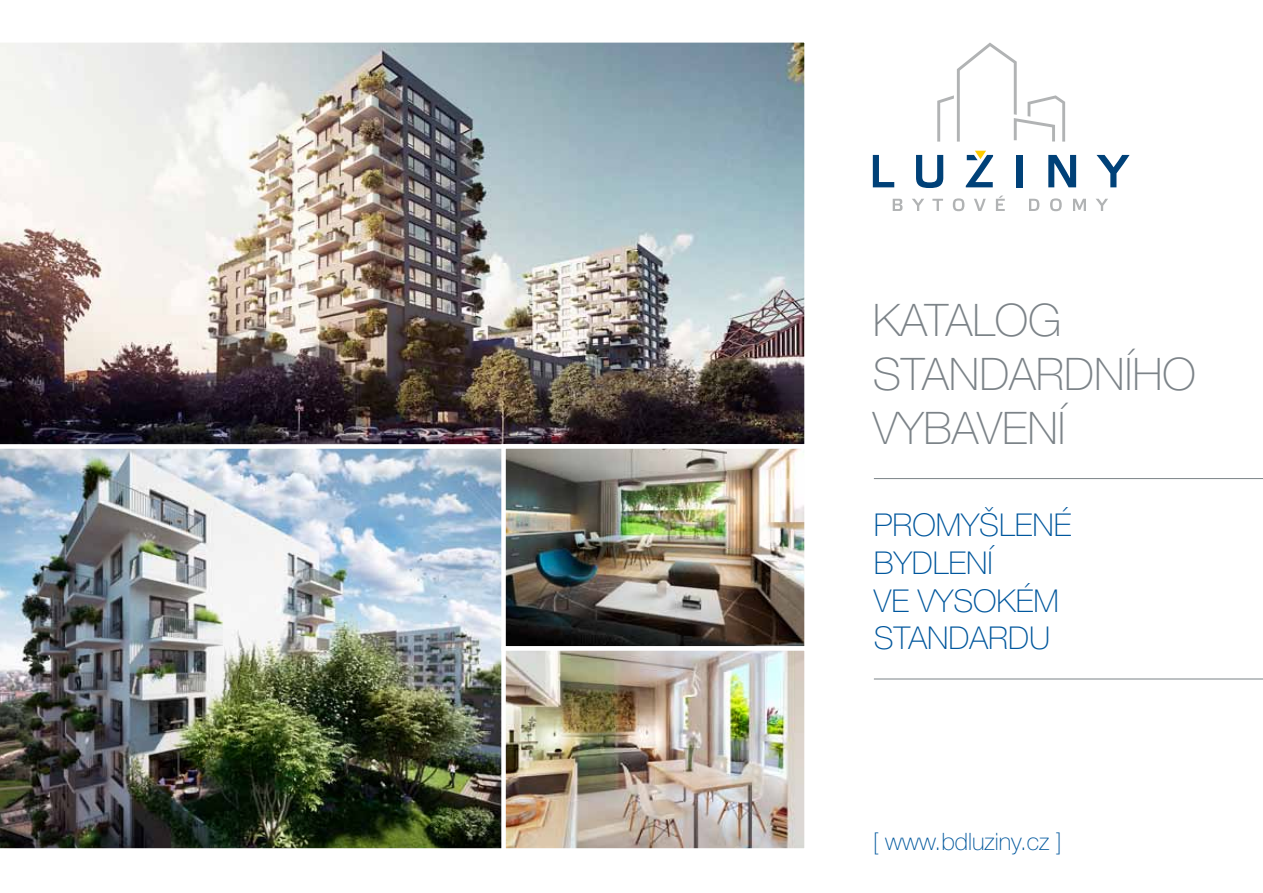
<style>
.page{position:relative;width:1263px;height:893px;background:#fff}
.page>*{position:absolute;margin:0;border:0;box-sizing:border-box;transform-origin:0 0}
.t1{font:100 45px "Helvetica Neue LT Pro";color:#7c8388}
.t2{font:100 31.5px/37.8px "Helvetica Neue LT Pro";color:#00579d}
.t3{font:100 24px "Helvetica Neue LT Pro";color:#00579d}
</style>
<div class="page">
<img style="left:0;top:42px;width:805px;height:402px">
<img style="left:0;top:444px;width:501px;height:405px">
<hr style="left:874px;top:478px;width:389px;height:1px;background:#7c8388">
<hr style="left:874px;top:679px;width:389px;height:1px;background:#7c8388">
<img style="left:506px;top:449px;width:298px;height:399px">
<div style="left:501px;top:444px;width:308px;height:207px;border:4px solid #fff"></div>
<div style="left:501px;top:646px;width:308px;height:207px;border:4px solid #fff"></div>
<svg style="left:893px;top:199px;width:9px;height:12px"></svg>
<svg style="left:912px;top:199px;width:12px;height:12px"></svg>
<svg style="left:932px;top:199px;width:11px;height:12px"></svg>
<svg style="left:953px;top:198px;width:11px;height:13px"></svg>
<svg style="left:974px;top:199px;width:12px;height:12px"></svg>
<svg style="left:996px;top:196px;width:9px;height:15px"></svg>
<svg style="left:1029px;top:199px;width:10px;height:12px"></svg>
<svg style="left:1050px;top:198px;width:12px;height:13px"></svg>
<svg style="left:1073px;top:199px;width:13px;height:12px"></svg>
<svg style="left:1096px;top:199px;width:12px;height:12px"></svg>
<svg style="left:873px;top:155px;width:21px;height:32px"></svg>
<svg style="left:916px;top:155px;width:27px;height:33px"></svg>
<div style="left:1016px;top:155px;width:6px;height:32px;background:#004178"></div>
<svg style="left:1048px;top:155px;width:28px;height:32px"></svg>
<svg style="left:1096px;top:155px;width:33px;height:32px"></svg>
<svg style="left:966px;top:151px;width:27px;height:36px"></svg>
<svg style="left:937px;top:43px;width:128px;height:99px"></svg>
<h1 class="t1" style="left:873px;top:294px;width:27px">KATALO</h1>
<h1 class="t1" style="left:1028px;top:294px;width:35px">G</h1>
<h1 class="t1" style="left:873px;top:348px;width:28px">STANDARDNÍ</h1>
<h1 class="t1" style="left:1132px;top:348px;width:56px">HO</h1>
<h1 class="t1" style="left:873px;top:402px;width:26px">VYBAVENÍ</h1>
<p class="t2" style="left:874px;top:506px;width:199px">PROMYŠLENÉ<br>BYDLENÍ<br>VE VYSOKÉM<br>STANDARDU</p>
<p class="t3" style="left:873px;top:828px;width:191px">[ WWW.BDLUZINY.CZ ]</p>
</div>
